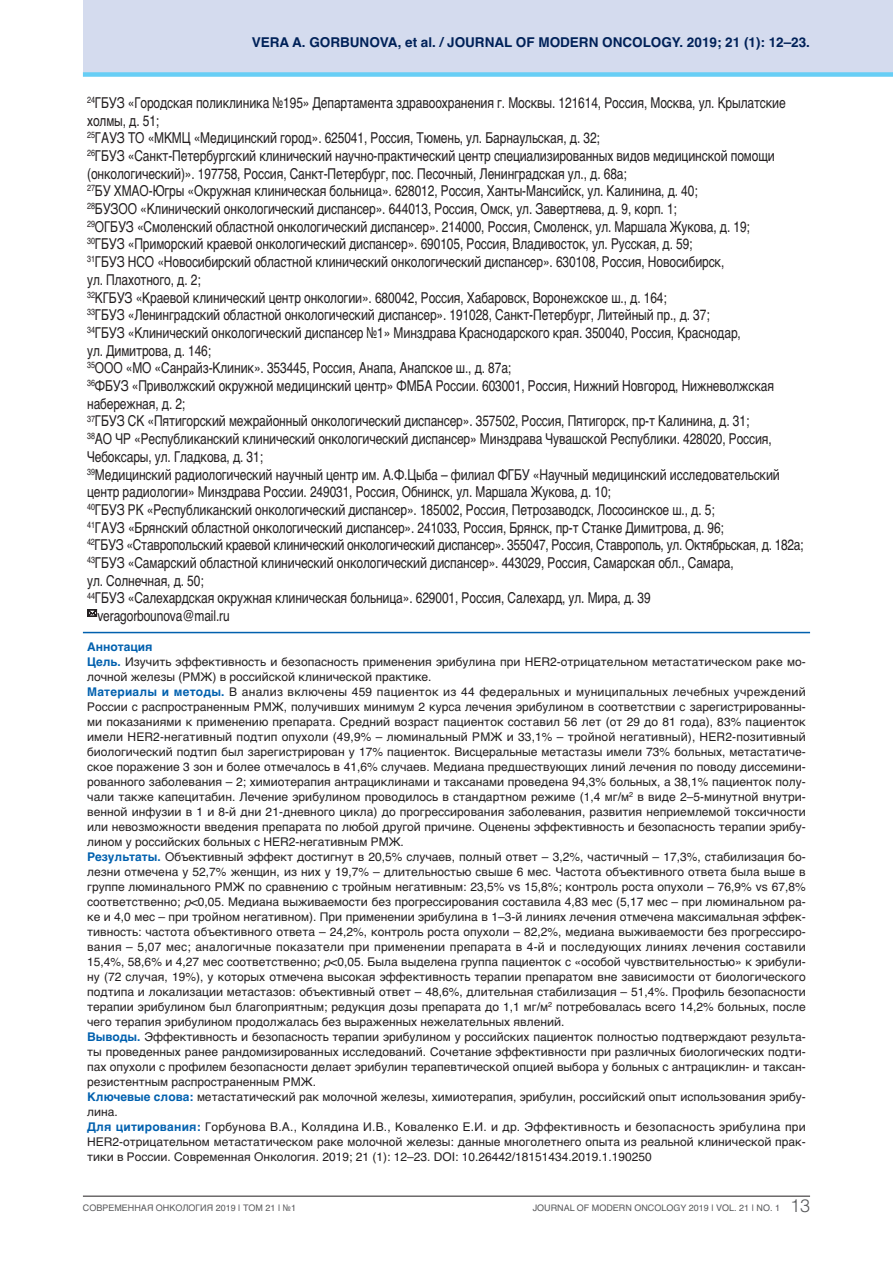
<style>
.page{position:relative;width:893px;height:1263px;background:#fff}
.page>*{position:absolute;margin:0;border:0;box-sizing:border-box;transform-origin:0 0}
.t1{font:15px "Helvetica";letter-spacing:-.01em;color:#231f20;scale:.8 1}
.t2{font:700 13.5px "Helvetica";color:#002158}
.t3{font:12px/15px "Helvetica";color:#231f20}
.t4{font:9px "Helvetica";color:#57585a}
.s1{font-weight:700;color:#0160ae}
.s2{font-style:italic}
.s3{font-weight:300;font-size:18px}
</style>
<div class="page">
<div style="left:83px;top:0;width:810px;height:74px;background:#d4dbee"></div>
<hr style="left:83px;top:1196px;width:727px;height:1px;background:#231f20">
<div style="left:83px;top:72px;width:810px;height:5px;background:#67cef5"></div>
<hr style="left:83px;top:632px;width:727px;height:1px;background:#0160ae">
<p class="t2" style="left:252px;top:32px;width:560px">VERA A. GORBUNOVA, et al. / JOURNAL OF MODERN ONCOLOGY. 2019; 21 (1): 12–23.</p>
<p class="t1" style="left:87px;top:91px;width:875px"><sup>24</sup>ГБУЗ «Городская поликлиника №195» Департамента здравоохранения г. Москвы. 121614, Россия, Москва, ул. Крылатские</p>
<p class="t1" style="left:87px;top:109px;width:92px">холмы, д. 51;</p>
<p class="t1" style="left:87px;top:126px;width:642px"><sup>25</sup>ГАУЗ ТО «МКМЦ «Медицинский город». 625041, Россия, Тюмень, ул. Барнаульская, д. 32;</p>
<p class="t1" style="left:87px;top:144px;width:861px"><sup>26</sup>ГБУЗ «Санкт-Петербургский клинический научно-практический центр специализированных видов медицинской помощи</p>
<p class="t1" style="left:87px;top:162px;width:676px">(онкологический)». 197758, Россия, Санкт-Петербург, пос. Песочный, Ленинградская ул., д. 68а;</p>
<p class="t1" style="left:87px;top:179px;width:765px"><sup>27</sup>БУ ХМАО-Югры «Окружная клиническая больница». 628012, Россия, Ханты-Мансийск, ул. Калинина, д. 40;</p>
<p class="t1" style="left:87px;top:197px;width:739px"><sup>28</sup>БУЗОО «Клинический онкологический диспансер». 644013, Россия, Омск, ул. Завертяева, д. 9, корп. 1;</p>
<p class="t1" style="left:87px;top:215px;width:830px"><sup>29</sup>ОГБУЗ «Смоленский областной онкологический диспансер». 214000, Россия, Смоленск, ул. Маршала Жукова, д. 19;</p>
<p class="t1" style="left:87px;top:233px;width:758px"><sup>30</sup>ГБУЗ «Приморский краевой онкологический диспансер». 690105, Россия, Владивосток, ул. Русская, д. 59;</p>
<p class="t1" style="left:87px;top:250px;width:798px"><sup>31</sup>ГБУЗ НСО «Новосибирский областной клинический онкологический диспансер». 630108, Россия, Новосибирск,</p>
<p class="t1" style="left:87px;top:268px;width:143px">ул. Плахотного, д. 2;</p>
<p class="t1" style="left:87px;top:286px;width:726px"><sup>32</sup>КГБУЗ «Краевой клинический центр онкологии». 680042, Россия, Хабаровск, Воронежское ш., д. 164;</p>
<p class="t1" style="left:87px;top:303px;width:780px"><sup>33</sup>ГБУЗ «Ленинградский областной онкологический диспансер». 191028, Санкт-Петербург, Литейный пр., д. 37;</p>
<p class="t1" style="left:87px;top:321px;width:819px"><sup>34</sup>ГБУЗ «Клинический онкологический диспансер №1» Минздрава Краснодарского края. 350040, Россия, Краснодар,</p>
<p class="t1" style="left:87px;top:339px;width:156px">ул. Димитрова, д. 146;</p>
<p class="t1" style="left:87px;top:356px;width:532px"><sup>35</sup>ООО «МО «Санрайз-Клиник». 353445, Россия, Анапа, Анапское ш., д. 87а;</p>
<p class="t1" style="left:87px;top:374px;width:860px"><sup>36</sup>ФБУЗ «Приволжский окружной медицинский центр» ФМБА России. 603001, Россия, Нижний Новгород, Нижневолжская</p>
<p class="t1" style="left:87px;top:392px;width:124px">набережная, д. 2;</p>
<p class="t1" style="left:87px;top:410px;width:829px"><sup>37</sup>ГБУЗ СК «Пятигорский межрайонный онкологический диспансер». 357502, Россия, Пятигорск, пр-т Калинина, д. 31;</p>
<p class="t1" style="left:87px;top:427px;width:857px"><sup>38</sup>АО ЧР «Республиканский клинический онкологический диспансер» Минздрава Чувашской Республики. 428020, Россия,</p>
<p class="t1" style="left:87px;top:445px;width:221px">Чебоксары, ул. Гладкова, д. 31;</p>
<p class="t1" style="left:87px;top:463px;width:867px"><sup>39</sup>Медицинский радиологический научный центр им. А.Ф.Цыба – филиал ФГБУ «Научный медицинский исследовательский</p>
<p class="t1" style="left:87px;top:480px;width:656px">центр радиологии» Минздрава России. 249031, Россия, Обнинск, ул. Маршала Жукова, д. 10;</p>
<p class="t1" style="left:87px;top:498px;width:786px"><sup>40</sup>ГБУЗ РК «Республиканский онкологический диспансер». 185002, Россия, Петрозаводск, Лососинское ш., д. 5;</p>
<p class="t1" style="left:87px;top:516px;width:797px"><sup>41</sup>ГАУЗ «Брянский областной онкологический диспансер». 241033, Россия, Брянск, пр-т Станке Димитрова, д. 96;</p>
<p class="t1" style="left:87px;top:533px;width:897px"><sup>42</sup>ГБУЗ «Ставропольский краевой клинический онкологический диспансер». 355047, Россия, Ставрополь, ул. Октябрьская, д. 182а;</p>
<p class="t1" style="left:87px;top:551px;width:810px"><sup>43</sup>ГБУЗ «Самарский областной клинический онкологический диспансер». 443029, Россия, Самарская обл., Самара,</p>
<p class="t1" style="left:87px;top:569px;width:147px">ул. Солнечная, д. 50;</p>
<p class="t1" style="left:87px;top:587px;width:706px"><sup>44</sup>ГБУЗ «Салехардская окружная клиническая больница». 629001, Россия, Салехард, ул. Мира, д. 39</p>
<p class="t1" style="left:97px;top:604px;width:167px">veragorbounova@mail.ru</p>
<p class="t3" style="left:87px;top:640px;width:720px"><span class="s1">Аннотация<br>Цель.</span> Изучить эффективность и безопасность применения эрибулина при HER2-отрицательном метастатическом раке мо&shy;лочной железы (РМЖ) в российской клинической практике.<br><span class="s1">Материалы и методы.</span> В анализ включены 459 пациенток из 44 федеральных и муниципальных лечебных учреждений России с распространенным РМЖ, получивших минимум 2 курса лечения эрибулином в соответствии с зарегистрированны&shy;ми показаниями к применению препарата. Средний возраст пациенток составил 56 лет (от 29 до 81 года), 83% пациенток имели HER2-негативный подтип опухоли (49,9% – люминальный РМЖ и 33,1% – тройной негативный), HER2-позитивный биологический подтип был зарегистрирован у 17% пациенток. Висцеральные метастазы имели 73% больных, метастатиче&shy;ское поражение 3 зон и более отмечалось в 41,6% случаев. Медиана предшествующих линий лечения по поводу диссемини&shy;рованного заболевания – 2; химиотерапия антрациклинами и таксанами проведена 94,3% больных, а 38,1% пациенток полу&shy;чали также капецитабин. Лечение эрибулином проводилось в стандартном режиме (1,4 мг/м<sup>2</sup> в виде 2–5-минутной внутри&shy;венной инфузии в 1 и 8-й дни 21-дневного цикла) до прогрессирования заболевания, развития неприемлемой токсичности или невозможности введения препарата по любой другой причине. Оценены эффективность и безопасность терапии эрибу&shy;лином у российских больных с HER2-негативным РМЖ.<br><span class="s1">Результаты.</span> Объективный эффект достигнут в 20,5% случаев, полный ответ – 3,2%, частичный – 17,3%, стабилизация бо&shy;лезни отмечена у 52,7% женщин, из них у 19,7% – длительностью свыше 6 мес. Частота объективного ответа была выше в группе люминального РМЖ по сравнению с тройным негативным: 23,5% vs 15,8%; контроль роста опухоли – 76,9% vs 67,8% соответственно; <span class="s2">p</span>&lt;0,05. Медиана выживаемости без прогрессирования составила 4,83 мес (5,17 мес – при люминальном ра&shy;ке и 4,0 мес – при тройном негативном). При применении эрибулина в 1–3-й линиях лечения отмечена максимальная эффек&shy;тивность: частота объективного ответа – 24,2%, контроль роста опухоли – 82,2%, медиана выживаемости без прогрессиро&shy;вания – 5,07 мес; аналогичные показатели при применении препарата в 4-й и последующих линиях лечения составили 15,4%, 58,6% и 4,27 мес соответственно; <span class="s2">p</span>&lt;0,05. Была выделена группа пациенток с «особой чувствительностью» к эрибули&shy;ну (72 случая, 19%), у которых отмечена высокая эффективность терапии препаратом вне зависимости от биологического подтипа и локализации метастазов: объективный ответ – 48,6%, длительная стабилизация – 51,4%. Профиль безопасности терапии эрибулином был благоприятным; редукция дозы препарата до 1,1 мг/м<sup>2</sup> потребовалась всего 14,2% больных, после чего терапия эрибулином продолжалась без выраженных нежелательных явлений.<br><span class="s1">Выводы.</span> Эффективность и безопасность терапии эрибулином у российских пациенток полностью подтверждают результа&shy;ты проведенных ранее рандомизированных исследований. Сочетание эффективности при различных биологических подти&shy;пах опухоли с профилем безопасности делает эрибулин терапевтической опцией выбора у больных с антрациклин- и таксан&shy;резистентным распространенным РМЖ.<br><span class="s1">Ключевые слова:</span> метастатический рак молочной железы, химиотерапия, эрибулин, российский опыт использования эрибу&shy;лина.<br><span class="s1">Для цитирования:</span> Горбунова В.А., Колядина И.В., Коваленко Е.И. и др. Эффективность и безопасность эрибулина при HER2-отрицательном метастатическом раке молочной железы: данные многолетнего опыта из реальной клинической прак&shy;тики в России. Современная Онкология. 2019; 21 (1): 12–23. DOI: 10.26442/18151434.2019.1.190250</p>
<p class="t4" style="left:83px;top:1200px;width:215px">СОВРЕМЕННАЯ ОНКОЛОГИЯ 2019 | ТОМ 21 | №1</p>
<p class="t4" style="left:533px;top:1200px;width:279px">JOURNAL OF MODERN ONCOLOGY 2019 | VOL. 21 | NO. 1 <span class="s3">13</span></p>
</div>
